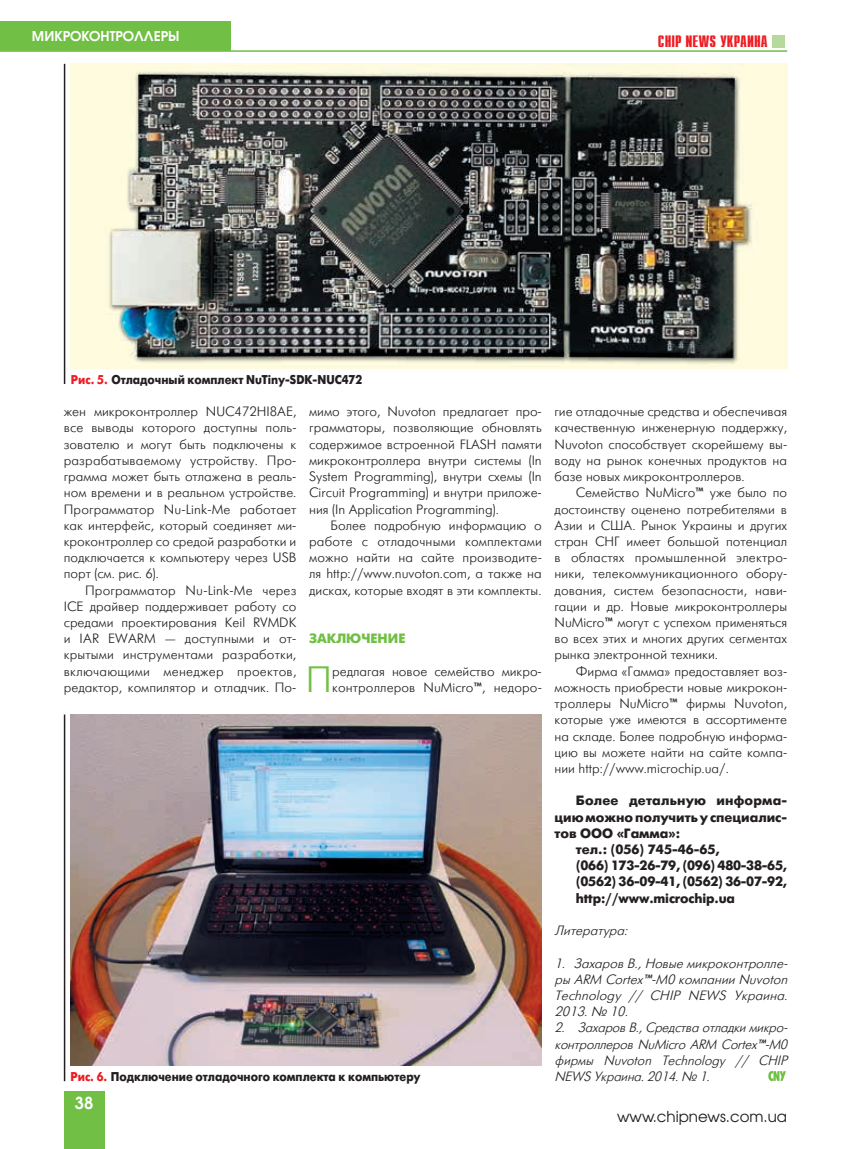
<style>
.page{position:relative;width:851px;height:1149px;background:#fff}
.page>*{position:absolute;margin:0;border:0;box-sizing:border-box;transform-origin:0 0}
.t1{font:36.6px "Futuris Light C";color:#71bf44}
.t2{font:700 16.5px "Compact C";color:#ee1d23}
.t3{font:600 16.5px "Avant Garde Gothic C";color:#fff}
.t4{font:15px "Avant Garde Gothic C";color:#231f20}
.t5{font:13.5px/16.2px "Futuris Light C";color:#231f20;text-align:justify}
.t6{font:italic 13.5px/16.2px "Futuris Light C";color:#231f20;text-align:justify}
.t7{font:700 13.5px/16.2px "Futuris C";color:#231f20;text-align:justify}
.t8{font:600 13.5px "Avant Garde Gothic C";color:#fff}
.t9{font:700 13.5px "Futuris C";letter-spacing:.085em;color:#71bf44}
.t10{font:700 12.75px "Futuris C";color:#231f20;scale:.9 1}
.s1{color:#ee1d23}
</style>
<div class="page">
<div style="left:0;top:21px;width:231px;height:30px;background:#71bf44"></div>
<hr style="left:0;top:50px;width:787px;height:2px;background:#71bf44">
<div style="left:772px;top:35px;width:12px;height:12px;background:#b6da9b"></div>
<div style="left:64px;top:1091px;width:40px;height:57px;background:#71bf44"></div>
<svg style="left:768px;top:1071px;width:17px;height:9px"></svg>
<hr style="left:64px;top:714px;width:1px;height:366px;background:#231f20">
<img style="left:71px;top:714px;width:470px;height:351px">
<hr style="left:64px;top:64px;width:1px;height:320px;background:#231f20">
<img style="left:71px;top:64px;width:716px;height:304px">
<p class="t8" style="left:32px;top:28px;width:149px">МИКРОКОНТРОЛЛЕРЫ</p>
<p class="t2" style="left:658px;top:33px;width:111px">CHIP NEWS УКРАИНА</p>
<p class="t10" style="left:71px;top:372px;width:325px"><span class="s1">Рис. 5.</span> Отладочный комплект NuTiny-SDK-NUC472</p>
<p class="t5" style="left:64px;top:404px;width:234px">жен микроконтроллер NUC472HI8AE, все выводы которого доступны поль&shy;зователю и могут быть подключены к разрабатываемому устройству. Про&shy;грамма может быть отлажена в реаль&shy;ном времени и в реальном устройстве.<br>Программатор Nu-Link-Me работает как интерфейс, который соединяет ми&shy;кроконтроллер со средой разработки и подключается к компьютеру через USB порт (см. рис. 6).</p>
<p class="t5" style="left:64px;top:582px;width:234px;text-indent:21px">Программатор Nu-Link-Me через ICE драйвер поддерживает работу со средами проектирования Keil RVMDK и IAR EWARM — доступными и от&shy;крытыми инструментами разработки, включающими менеджер проектов, редактор, компилятор и отладчик. По-</p>
<p class="t5" style="left:309px;top:404px;width:234px">мимо этого, Nuvoton предлагает про&shy;грамматоры, позволяющие обновлять содержимое встроенной FLASH памяти микроконтроллера внутри системы (In System Programming), внутри схемы (In Circuit Programming) и внутри приложе&shy;ния (In Application Programming).</p>
<p class="t5" style="left:309px;top:517px;width:234px;text-indent:21px">Более подробную информацию о работе с отладочными комплектами можно найти на сайте производите&shy;ля http://www.nuvoton.com, а также на дисках, которые входят в эти комплекты.</p>
<p class="t9" style="left:309px;top:631px;width:98px">Заключение</p>
<h1 class="t1" style="left:306px;top:660px;width:28px">П</h1>
<p class="t5" style="left:332px;top:663px;width:211px">редлагая новое семейство микро&shy;контроллеров NuMicro™, недоро-</p>
<p class="t5" style="left:554px;top:404px;width:234px">гие отладочные средства и обеспечивая качественную инженерную поддержку, Nuvoton способствует скорейшему вы&shy;воду на рынок конечных продуктов на базе новых микроконтроллеров.</p>
<p class="t5" style="left:554px;top:485px;width:234px;text-indent:21px">Семейство NuMicro™ уже было по достоинству оценено потребителями в Азии и США. Рынок Украины и других стран СНГ имеет большой потенциал в областях промышленной электро&shy;ники, телекоммуникационного обору&shy;дования, систем безопасности, нави&shy;гации и др. Новые микроконтроллеры NuMicro™ могут с успехом применяться во всех этих и многих других сегментах рынка электронной техники.</p>
<p class="t5" style="left:554px;top:663px;width:234px;text-indent:21px">Фирма «Гамма» предоставляет воз&shy;можность приобрести новые микрокон&shy;троллеры NuMicro™ фирмы Nuvoton, которые уже имеются в ассортименте на складе. Более подробную информа&shy;цию вы можете найти на сайте компа&shy;нии http://www.microchip.ua/.</p>
<p class="t7" style="left:554px;top:792px;width:234px;text-indent:21px">Более детальную информа&shy;цию можно получить у специалис&shy;тов ООО</p>
<p class="t7" style="left:575px;top:825px;width:213px;text-align:left;text-indent:41px">«Гамма»:<br>тел.: (056) 745-46-65,<br>(066) 173-26-79, (096) 480-38-65, (0562) 36-09-41, (0562) 36-07-92, http://www.microchip.ua</p>
<p class="t6" style="left:554px;top:922px;width:78px">Литература:</p>
<p class="t6" style="left:554px;top:954px;width:238px">1. ЗахаровВ.,Новые микроконтролле&shy;ры ARM Cortex™-M0 компании Nuvoton Technology // CHIP NEWS Украина.<br>2013.№ 10.</p>
<p class="t6" style="left:554px;top:1019px;width:238px">2. ЗахаровВ.,Средства отладкимикро&shy;контроллеров NuMicro ARM Cortex™-M0 фирмы Nuvoton Technology // CHIP</p>
<p class="t10" style="left:70px;top:1069px;width:390px"><span class="s1">Рис. 6.</span> Подключение отладочного комплекта к компьютеру</p>
<p class="t6" style="left:554px;top:1068px;width:160px">NEWSУкраина.2014.№ 1.</p>
<p class="t3" style="left:75px;top:1092px;width:20px">38</p>
<p class="t4" style="left:617px;top:1106px;width:171px">www.chipnews.com.ua</p>
</div>
